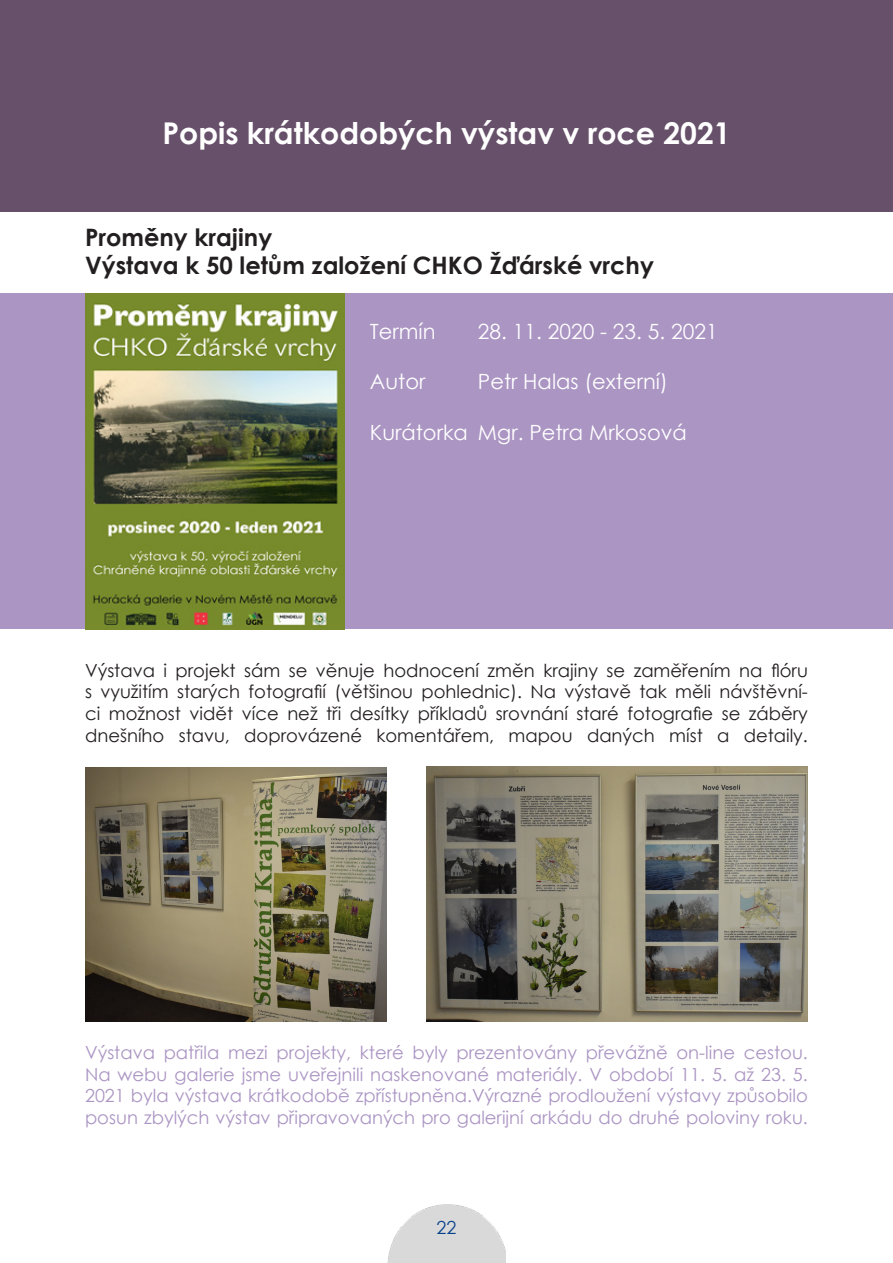
<style>
.page{position:relative;width:893px;height:1263px;background:#fff}
.page>*{position:absolute;margin:0;border:0;box-sizing:border-box;transform-origin:0 0}
.t1{font:700 30px "Century Gothic";color:#fff}
.t2{font:700 24px/28.8px "Century Gothic";color:#231f20}
.t3{font:21px "Century Gothic";color:#fff}
.t4{font:18px/21.6px "Century Gothic";color:#ab95c3;text-align:justify}
.t5{font:18px/21.6px "Century Gothic";color:#231f20;text-align:justify}
.t6{font:18px "Century Gothic";color:#07428d}
</style>
<div class="page">
<div style="left:0;top:0;width:893px;height:211px;background:#67506a"></div>
<div style="left:0;top:293px;width:893px;height:336px;background:#ab95c3"></div>
<img style="left:86px;top:294px;width:258px;height:335px">
<img style="left:426px;top:766px;width:382px;height:256px">
<img style="left:85px;top:768px;width:302px;height:254px">
<img style="left:388px;top:1204px;width:118px;height:59px">
<h1 class="t1" style="left:162px;top:110px;width:570px">Popis krátkodobých výstav v roce 2021</h1>
<h2 class="t2" style="left:85px;top:221px;width:570px">Proměny krajiny<br>Výstava k 50 letům založení CHKO Žďárské vrchy</h2>
<p class="t3" style="left:370px;top:317px;width:67px">Termín</p>
<p class="t3" style="left:478px;top:317px;width:241px">28. 11. 2020 - 23. 5. 2021</p>
<p class="t3" style="left:370px;top:367px;width:57px">Autor</p>
<p class="t3" style="left:478px;top:367px;width:191px">Petr Halas (externí)</p>
<p class="t3" style="left:370px;top:417px;width:318px">Kurátorka Mgr. Petra Mrkosová</p>
<p class="t5" style="left:85px;top:659px;width:724px">Výstava i projekt sám se věnuje hodnocení změn krajiny se zaměřením na flóru s využitím starých fotografií (většinou pohlednic). Na výstavě tak měli návštěvní&shy;ci možnost vidět více než tři desítky příkladů srovnání staré fotografie se záběry dnešního stavu, doprovázené komentářem, mapou daných míst a detaily.</p>
<p class="t4" style="left:85px;top:1042px;width:724px">Výstava patřila mezi projekty, které byly prezentovány převážně on-line cestou.<br>Na webu galerie jsme uveřejnili naskenované materiály. V období 11. 5. až 23. 5.<br>2021 byla výstava krátkodobě zpřístupněna.Výrazné prodloužení výstavy způsobilo posun zbylých výstav připravovaných pro galerijní arkádu do druhé poloviny roku.</p>
<p class="t6" style="left:436px;top:1215px;width:21px">22</p>
</div>
